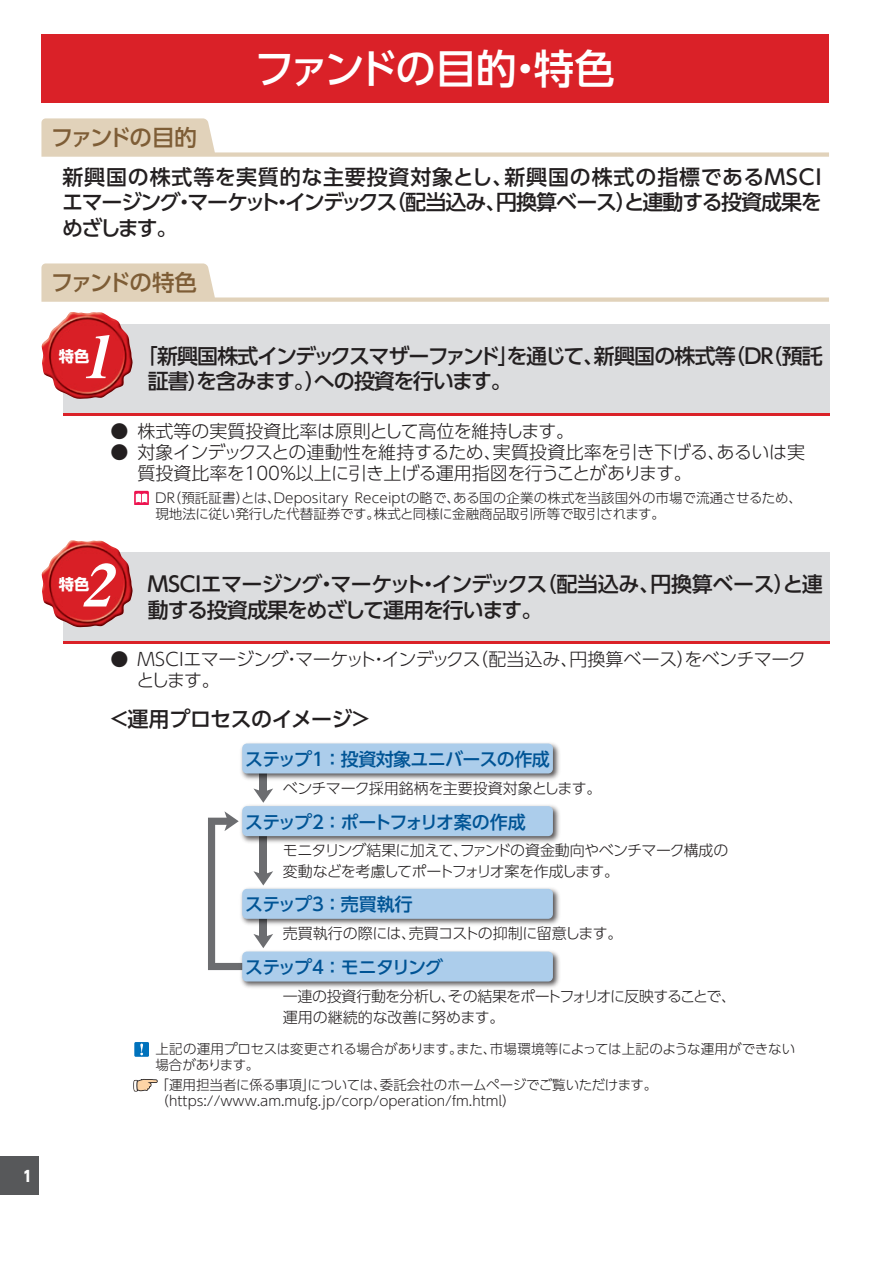
<style>
.page{position:relative;width:893px;height:1263px;background:#fff}
.page>*{position:absolute;margin:0;border:0;box-sizing:border-box;transform-origin:0 0}
.t1{font:italic 58.5px "Midashi Min Pr 5 MA31";color:#fff;scale:1.04 1}
.t2{font:500 40.5px "UD Shin Go Pro";letter-spacing:-.06em;color:#fff}
.t3{font:500 22.5px "UD Shin Go Pro";letter-spacing:-.095em;color:#7e5d36}
.t4{font:500 21px/25.5px "UD Shin Go Pro";letter-spacing:-.05em;color:#231f20}
.t5{font:500 21px/25.5px "UD Shin Go Pro";letter-spacing:-.07em;color:#231f20}
.t6{font:500 21px "UD Shin Go Pro";letter-spacing:-.025em;color:#231f20}
.t7{font:300 18px/21px "UD Shin Go Pro";letter-spacing:-.025em;color:#231f20}
.t8{font:500 18px "UD Shin Go Pro";letter-spacing:-.04em;color:#005495}
.t9{font:300 18px "UD Shin Go Pro";color:#231f20}
.t10{font:500 18px "UD Shin Go Pro";letter-spacing:-.075em;color:#005495}
.t11{font:500 18px "UD Shin Go Pro";color:#005495}
.t12{font:700 15.3px "UD Shin Go Pro";color:#fff}
.t13{font:300 15px/21px "UD Shin Go Pro";letter-spacing:-.035em;color:#231f20}
.t14{font:800 15px "UD Shin Go Pro";color:#fff;scale:.9 1}
.t15{font:300 13.5px/16.5px "UD Shin Go Pro";color:#231f20}
</style>
<div class="page">
<div style="left:0;top:1157px;width:38px;height:38px;background:#57585a"></div>
<div style="left:41px;top:35px;width:788px;height:68px;background:#da2128"></div>
<svg style="left:41px;top:118px;width:788px;height:39px"></svg>
<svg style="left:41px;top:263px;width:788px;height:39px"></svg>
<div style="left:63px;top:324px;width:766px;height:92px;background:#dcdddf"></div>
<hr style="left:63px;top:413px;width:766px;height:3px;background:#da2128">
<img style="left:41px;top:312px;width:92px;height:87px">
<svg style="left:134px;top:491px;width:15px;height:13px"></svg>
<div style="left:63px;top:553px;width:766px;height:91px;background:#dcdddf"></div>
<hr style="left:63px;top:641px;width:766px;height:3px;background:#da2128">
<img style="left:41px;top:540px;width:92px;height:88px">
<div style="left:260px;top:773px;width:7px;height:20px;background:#6c6d70"></div>
<svg style="left:253px;top:788px;width:20px;height:14px"></svg>
<svg style="left:208px;top:811px;width:65px;height:159px"></svg>
<img style="left:241px;top:743px;width:319px;height:39px">
<div style="left:242px;top:743px;width:311px;height:30px;background:#accdeb;border:2px solid #accdeb;border-radius:4px"></div>
<img style="left:238px;top:802px;width:322px;height:43px">
<div style="left:242px;top:806px;width:311px;height:30px;background:#accdeb;border:2px solid #accdeb;border-radius:4px"></div>
<img style="left:238px;top:884px;width:322px;height:44px">
<div style="left:242px;top:889px;width:311px;height:30px;background:#accdeb;border:2px solid #accdeb;border-radius:4px"></div>
<img style="left:238px;top:947px;width:322px;height:41px">
<div style="left:242px;top:951px;width:311px;height:30px;background:#accdeb;border:2px solid #accdeb;border-radius:4px"></div>
<div style="left:134px;top:1042px;width:15px;height:14px;background:#0072bc"></div>
<svg style="left:140px;top:1043px;width:3px;height:12px"></svg>
<svg style="left:133px;top:1079px;width:25px;height:13px"></svg>
<p class="t14" style="left:23px;top:1163px;width:11px">1</p>
<h2 class="t2" style="left:254px;top:36px;width:362px">ファンドの目的・特色</h2>
<h3 class="t3" style="left:51px;top:119px;width:147px">ファンドの目的</h3>
<h3 class="t4" style="left:62px;top:164px;width:768px">新興国の株式等を実質的な主要投資対象とし、新興国の株式の指標であるＭＳＣＩエマージング・マーケット・インデックス（配当込み、円換算ベース）と連動する投資成果をめざします。</h3>
<h3 class="t3" style="left:51px;top:264px;width:148px">ファンドの特色</h3>
<h1 class="t1" style="left:80px;top:311px;width:49px">1</h1>
<h3 class="t5" style="left:148px;top:342px;width:676px;text-indent:-11px">「新興国株式インデックスマザーファンド」を通じて、新興国の株式等（ＤＲ（預託証書）を含みます。）への投資を行います。</h3>
<h3 class="t9" style="left:110px;top:416px;width:465px">● 株式等の実質投資比率は原則として高位を維持します。</h3>
<h3 class="t7" style="left:137px;top:441px;width:669px;text-indent:-27px">● 対象インデックスとの連動性を維持するため、実質投資比率を引き下げる、あるいは実質投資比率を100％以上に引き上げる運用指図を行うことがあります。</h3>
<p class="t15" style="left:154px;top:489px;width:649px">ＤＲ（預託証書）とは、Depositary Receiptの略で、ある国の企業の株式を当該国外の市場で流通させるため、現地法に従い発行した代替証券です。株式と同様に金融商品取引所等で取引されます。</p>
<p class="t12" style="left:59px;top:343px;width:32px">特色</p>
<h1 class="t1" style="left:80px;top:540px;width:49px">2</h1>
<h3 class="t4" style="left:148px;top:571px;width:677px">ＭＳＣＩエマージング・マーケット・インデックス（配当込み、円換算ベース）と連動する投資成果をめざして運用を行います。</h3>
<h3 class="t7" style="left:136px;top:648px;width:671px;text-indent:-26px">● ＭＳＣＩエマージング・マーケット・インデックス（配当込み、円換算ベース）をベンチマークとします。</h3>
<h3 class="t6" style="left:109px;top:702px;width:265px">＜運用プロセスのイメージ＞</h3>
<p class="t12" style="left:59px;top:572px;width:32px">特色</p>
<h3 class="t8" style="left:245px;top:745px;width:306px">ステップ1 ：投資対象ユニバースの作成</h3>
<p class="t13" style="left:283px;top:777px;width:320px">ベンチマーク採用銘柄を主要投資対象とします。</p>
<h3 class="t10" style="left:245px;top:807px;width:282px">ステップ2 ：ポートフォリオ案の作成</h3>
<p class="t13" style="left:283px;top:839px;width:447px">モニタリング結果に加えて、ファンドの資金動向やベンチマーク構成の変動などを考慮してポートフォリオ案を作成します。</p>
<h3 class="t11" style="left:245px;top:890px;width:169px">ステップ3 ：売買執行</h3>
<p class="t13" style="left:283px;top:922px;width:341px">売買執行の際には、売買コストの抑制に留意します。</p>
<h3 class="t8" style="left:245px;top:953px;width:199px">ステップ4 ：モニタリング</h3>
<p class="t13" style="left:283px;top:985px;width:455px">一連の投資行動を分析し、その結果をポートフォリオに反映することで、運用の継続的な改善に努めます。</p>
<p class="t15" style="left:155px;top:1040px;width:641px">上記の運用プロセスは変更される場合があります。また、市場環境等によっては上記のような運用ができない場合があります。</p>
<p class="t15" style="left:156px;top:1076px;width:503px">「運用担当者に係る事項」については、委託会社のホームページでご覧いただけます。（https://www.am.mufg.jp/corp/operation/fm.html）</p>
</div>
